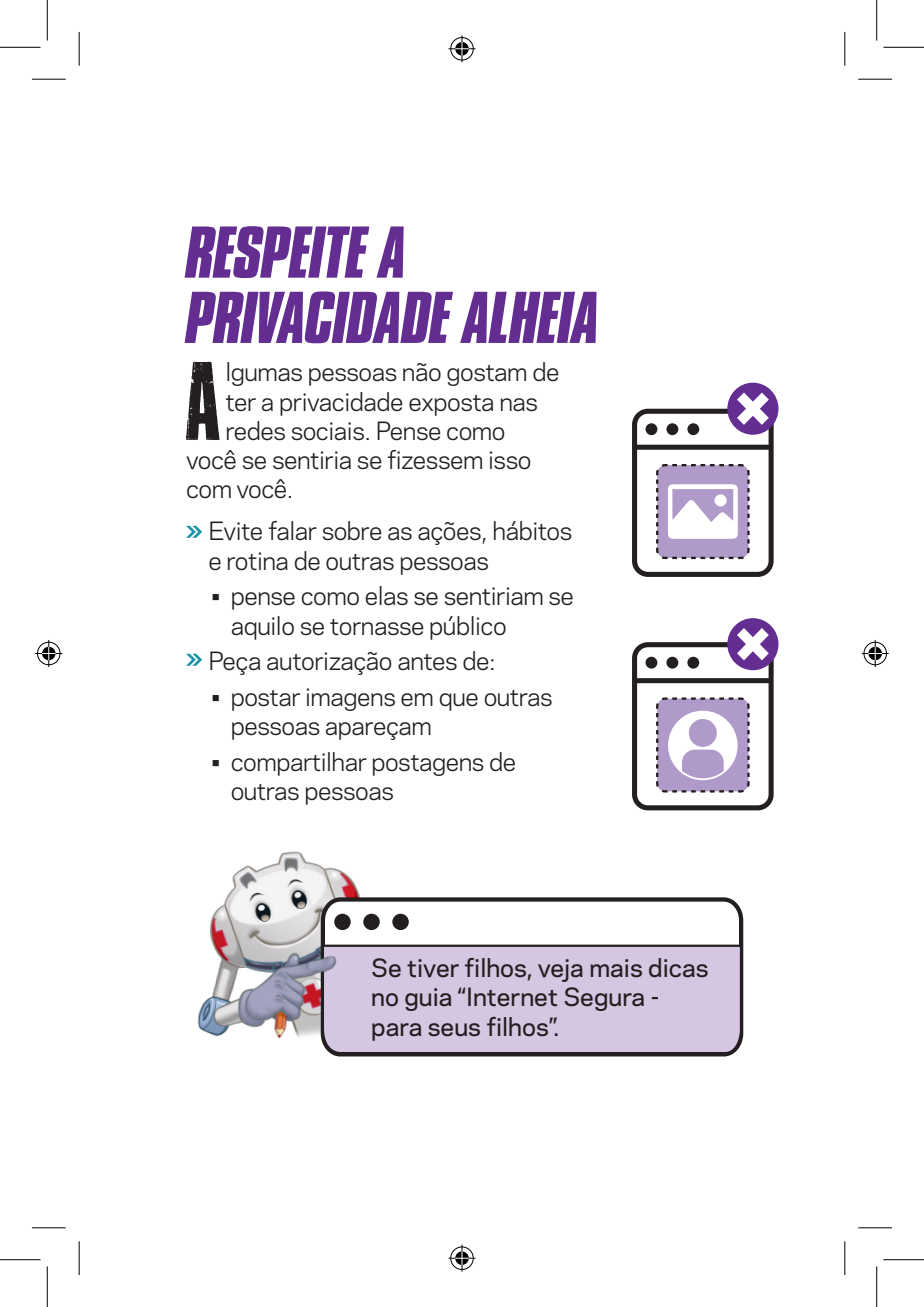
<style>
.page{position:relative;width:924px;height:1307px;background:#fff}
.page>*{position:absolute;margin:0;border:0;box-sizing:border-box;transform-origin:0 0}
.t1{font:92.92px "Cross Town";color:#231f20}
.t2{font:italic 700 63px/65.2px "Compacta BT";letter-spacing:-.02em;color:#632d91}
.t3{font:23.62px/29.2px "Galaxie Polaris";letter-spacing:-.02em;color:#231f20}
.t4{font:500 23.62px/29.2px "Galaxie Polaris";color:#231f20}
</style>
<div class="page">
<svg style="left:186px;top:526px;width:16px;height:12px"></svg>
<svg style="left:186px;top:653px;width:16px;height:12px"></svg>
<svg style="left:475px;top:897px;width:269px;height:160px"></svg>
<svg style="left:475px;top:943px;width:268px;height:112px;background:#cbbdd6"></svg>
<img style="left:197px;top:851px;width:278px;height:206px">
<div style="left:632px;top:642px;width:141px;height:168px;border:5px solid #231f20;border-radius:13px"></div>
<div style="left:634px;top:678px;width:137px;height:5px;background:#231f20"></div>
<div style="left:645px;top:656px;width:12px;height:12px;background:#231f20;border-radius:50%"></div>
<div style="left:666px;top:656px;width:12px;height:12px;background:#231f20;border-radius:50%"></div>
<div style="left:687px;top:656px;width:12px;height:12px;background:#231f20;border-radius:50%"></div>
<svg style="left:656px;top:697px;width:94px;height:96px"></svg>
<div style="left:632px;top:409px;width:141px;height:168px;border:5px solid #231f20;border-radius:13px"></div>
<div style="left:634px;top:444px;width:137px;height:6px;background:#231f20"></div>
<div style="left:645px;top:423px;width:12px;height:12px;background:#231f20;border-radius:50%"></div>
<div style="left:666px;top:423px;width:12px;height:12px;background:#231f20;border-radius:50%"></div>
<div style="left:687px;top:423px;width:12px;height:12px;background:#231f20;border-radius:50%"></div>
<svg style="left:656px;top:464px;width:94px;height:96px"></svg>
<div style="left:714px;top:494px;width:13px;height:12px;background:#fff;border-radius:50%"></div>
<svg style="left:727px;top:618px;width:51px;height:52px"></svg>
<svg style="left:727px;top:382px;width:51px;height:53px"></svg>
<hr style="left:32px;top:79px;width:34px;height:1px;background:#000">
<hr style="left:858px;top:79px;width:34px;height:1px;background:#000">
<hr style="left:32px;top:1227px;width:34px;height:1px;background:#000">
<hr style="left:858px;top:1227px;width:34px;height:1px;background:#000">
<hr style="left:79px;top:32px;width:1px;height:34px;background:#000">
<hr style="left:79px;top:1241px;width:1px;height:33px;background:#000">
<hr style="left:844px;top:32px;width:1px;height:34px;background:#000">
<hr style="left:844px;top:1241px;width:1px;height:33px;background:#000">
<hr style="left:0;top:47px;width:40px;height:1px;background:#000">
<hr style="left:883px;top:47px;width:41px;height:1px;background:#000">
<hr style="left:0;top:1259px;width:40px;height:1px;background:#000">
<hr style="left:883px;top:1259px;width:41px;height:1px;background:#000">
<hr style="left:47px;top:0;width:1px;height:41px;background:#000">
<hr style="left:47px;top:1266px;width:1px;height:40px;background:#000">
<hr style="left:876px;top:0;width:1px;height:41px;background:#000">
<hr style="left:876px;top:1266px;width:1px;height:40px;background:#000">
<svg style="left:448px;top:35px;width:27px;height:27px"></svg>
<svg style="left:448px;top:1244px;width:27px;height:27px"></svg>
<svg style="left:35px;top:640px;width:27px;height:27px"></svg>
<svg style="left:861px;top:640px;width:27px;height:27px"></svg>
<p class="t2" style="left:186px;top:221px;width:416px">RESPEITE A<br>PRIVACIDADE ALHEIA</p>
<p class="t1" style="left:186px;top:361px;width:39px">a</p>
<p class="t3" style="left:225px;top:356px;width:336px">lgumas pessoas não gostam de</p>
<p class="t3" style="left:225px;top:385px;width:314px">ter a privacidade exposta nas</p>
<p class="t3" style="left:225px;top:415px;width:282px">redes sociais. Pense como</p>
<p class="t3" style="left:186px;top:444px;width:347px">você se sentiria se fizessem isso</p>
<p class="t3" style="left:186px;top:473px;width:109px">com você.</p>
<p class="t3" style="left:208px;top:515px;width:365px">Evite falar sobre as ações, hábitos e rotina de outras pessoas</p>
<p class="t3" style="left:231px;top:580px;width:345px;text-indent:-19px">• pense como elas se sentiriam se aquilo se tornasse público</p>
<p class="t3" style="left:208px;top:645px;width:289px">Peça autorização antes de:</p>
<p class="t3" style="left:231px;top:680px;width:323px;text-indent:-19px">• postar imagens em que outras pessoas apareçam</p>
<p class="t3" style="left:231px;top:745px;width:287px;text-indent:-19px">• compartilhar postagens de outras pessoas</p>
<p class="t4" style="left:371px;top:952px;width:339px">Se tiver filhos, veja mais dicas no guia “Internet Segura - para seus filhos”.</p>
</div>
